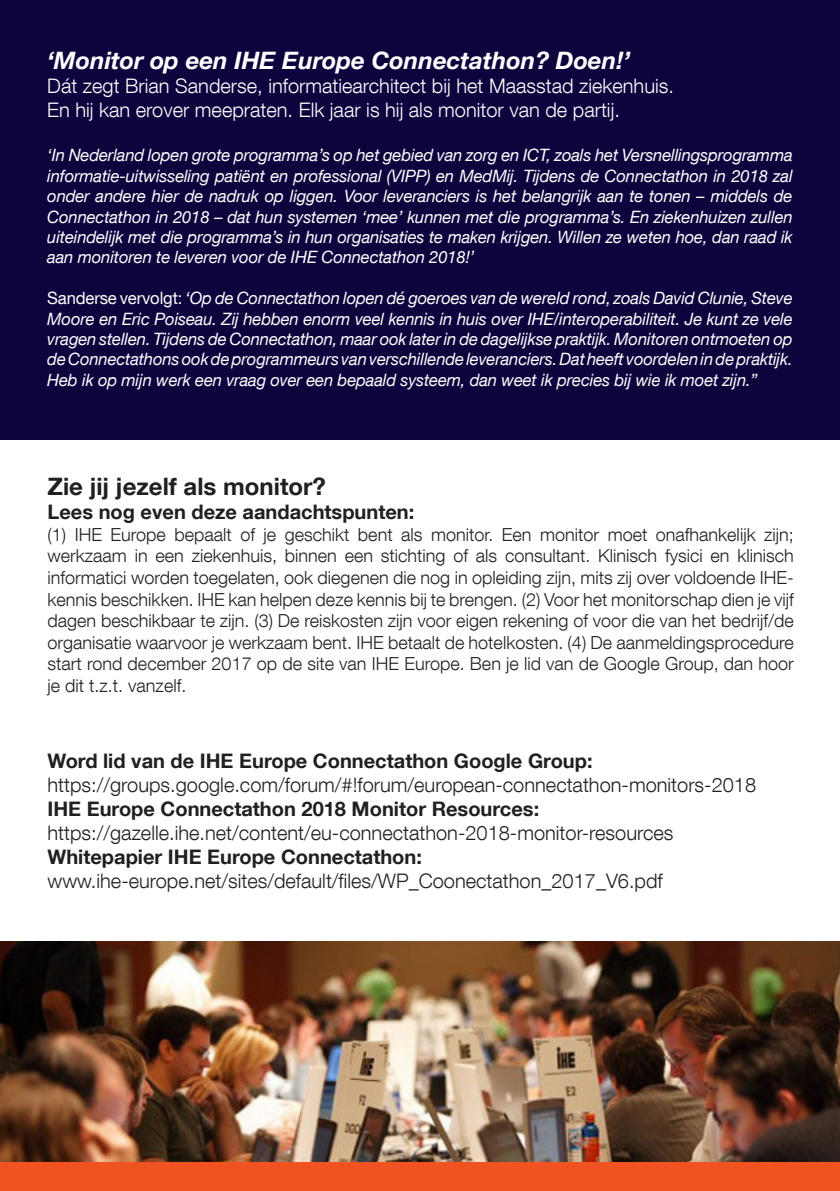
<style>
.page{position:relative;width:840px;height:1191px;background:#fff}
.page>*{position:absolute;margin:0;border:0;box-sizing:border-box;transform-origin:0 0}
.t1{font:italic 700 24px "Helvetica Neue LT Com";color:#fff}
.t2{font:700 24px "Helvetica Neue LT Com";color:#231f20}
.t3{font:300 20px "Helvetica Neue LT Com";color:#231f20}
.t4{font:700 20px "Helvetica Neue LT Com";color:#231f20}
.t5{font:300 20px "Helvetica Neue LT Com";color:#fff}
.t6{font:300 18px/21.6px "Helvetica Neue LT Com";color:#231f20;text-align:justify}
.t7{font:italic 17px/20.4px "Helvetica Neue LT Com";letter-spacing:-.01em;color:#fff;text-align:justify}
.s1{font-style:normal}
</style>
<div class="page">
<img style="left:0;top:942px;width:839px;height:220px">
<div style="left:0;top:1162px;width:839px;height:29px;background:#f15222"></div>
<div style="left:0;top:0;width:839px;height:439px;background:#0d043e"></div>
<p class="t1" style="left:47px;top:45px;width:584px">‘Monitor op een IHE Europe Connectathon? Doen!’</p>
<p class="t5" style="left:47px;top:73px;width:628px">Dát zegt Brian Sanderse, informatiearchitect bij het Maasstad ziekenhuis.</p>
<p class="t5" style="left:47px;top:97px;width:574px">En hij kan erover meepraten. Elk jaar is hij als monitor van de partij.</p>
<p class="t7" style="left:47px;top:145px;width:746px">‘In Nederland lopen grote programma’s op het gebied van zorg en ICT, zoals het Versnellingsprogramma informatie-uitwisseling patiënt en professional (VIPP) en MedMij. Tijdens de Connectathon in 2018 zal onder andere hier de nadruk op liggen. Voor leveranciers is het belangrijk aan te tonen – middels de Connectathon in 2018 – dat hun systemen ‘mee’ kunnen met die programma’s. En ziekenhuizen zullen uiteindelijk met die programma’s in hun organisaties te maken krijgen. Willen ze weten hoe, dan raad ik aan monitoren te leveren voor de IHE Connectathon 2018!’</p>
<p class="t7" style="left:47px;top:287px;width:746px"><span class="s1">Sanderse vervolgt:</span> ‘Op de Connectathon lopen dé goeroes van de wereld rond, zoals David Clunie, Steve Moore en Eric Poiseau. Zij hebben enorm veel kennis in huis over IHE/interoperabiliteit. Je kunt ze vele vragen stellen. Tijdens de Connectathon, maar ook later in de dagelijkse praktijk. Monitoren ontmoeten op de Connectathons ook de programmeurs van verschillende leveranciers. Dat heeft voordelen in de praktijk.</p>
<p class="t7" style="left:47px;top:369px;width:711px">Heb ik op mijn werk een vraag over een bepaald systeem, dan weet ik precies bij wie ik moet zijn.”</p>
<p class="t2" style="left:47px;top:471px;width:280px">Zie jij jezelf als monitor?</p>
<p class="t4" style="left:47px;top:499px;width:368px">Lees nog even deze aandachtspunten:</p>
<p class="t6" style="left:47px;top:523px;width:747px">(1) IHE Europe bepaalt of je geschikt bent als monitor. Een monitor moet onafhankelijk zijn; werkzaam in een ziekenhuis, binnen een stichting of als consultant. Klinisch fysici en klinisch informatici worden toegelaten, ook diegenen die nog in opleiding zijn, mits zij over voldoende IHE&shy;kennis beschikken. IHE kan helpen deze kennis bij te brengen. (2) Voor het monitorschap dien je vijf dagen beschikbaar te zijn. (3) De reiskosten zijn voor eigen rekening of voor die van het bedrijf/de organisatie waarvoor je werkzaam bent. IHE betaalt de hotelkosten. (4) De aanmeldingsprocedure start rond december 2017 op de site van IHE Europe. Ben je lid van de Google Group, dan hoor je dit t.z.t. vanzelf.</p>
<p class="t4" style="left:47px;top:748px;width:546px">Word lid van de IHE Europe Connectathon Google Group:</p>
<p class="t3" style="left:47px;top:772px;width:709px">https://groups.google.com/forum/#!forum/european-connectathon-monitors-2018</p>
<p class="t4" style="left:47px;top:796px;width:493px">IHE Europe Connectathon 2018 Monitor Resources:</p>
<p class="t3" style="left:47px;top:820px;width:627px">https://gazelle.ihe.net/content/eu-connectathon-2018-monitor-resources</p>
<p class="t4" style="left:47px;top:844px;width:376px">Whitepapier IHE Europe Connectathon:</p>
<p class="t3" style="left:47px;top:868px;width:616px">www.ihe-europe.net/sites/default/files/WP_Coonectathon_2017_V6.pdf</p>
</div>
